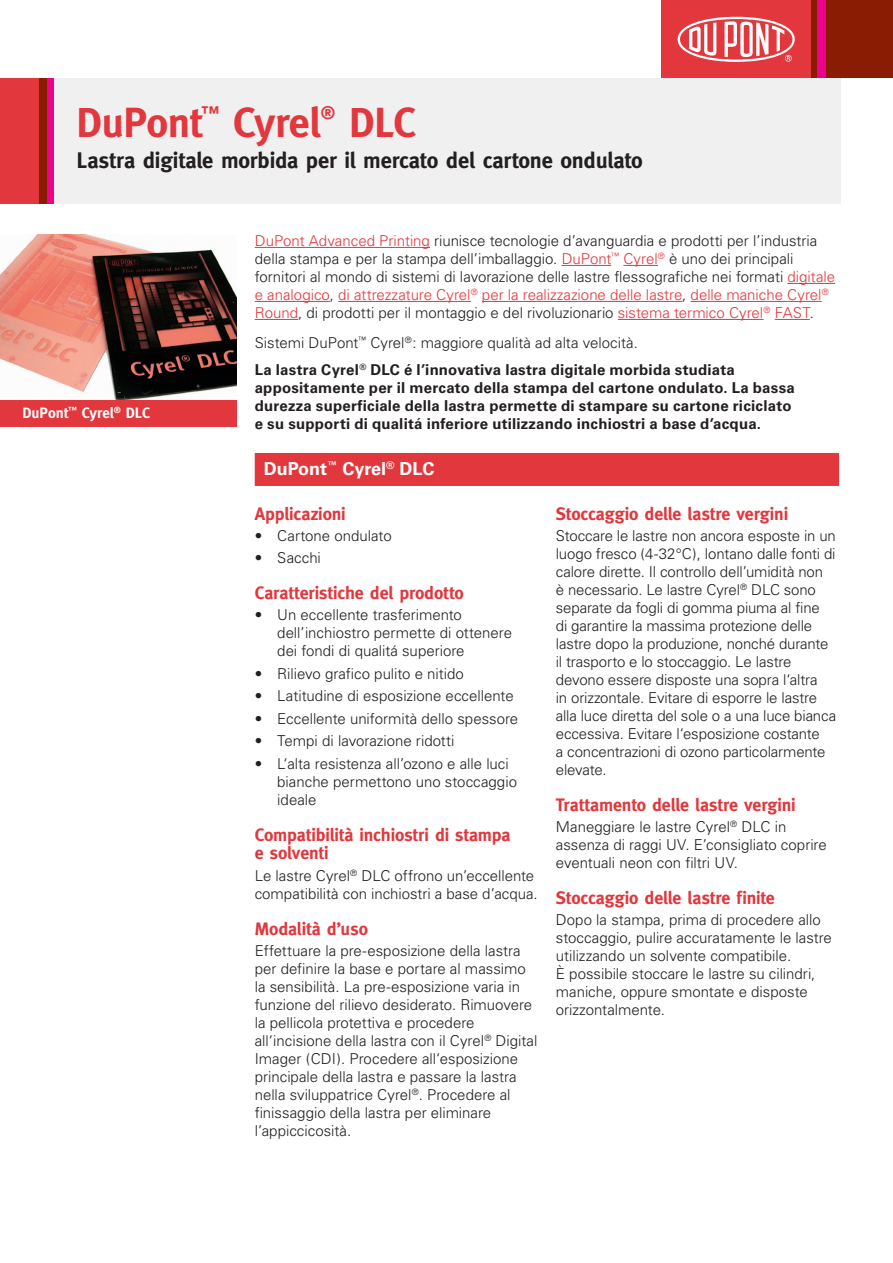
<style>
.page{position:relative;width:893px;height:1263px;background:#fff}
.page>*{position:absolute;margin:0;border:0;box-sizing:border-box;transform-origin:0 0}
.t1{font:700 42px "Meta";letter-spacing:-.015em;color:#e1373d}
.t2{font:700 22.5px "Meta";letter-spacing:-.01em;color:#231f20}
.t3{font:700 18px/18px "Meta";letter-spacing:-.005em;color:#e1373d}
.t4{font:700 18px "Univers";color:#fff}
.t5{font:300 15px/18px "Univers";color:#231f20}
.t6{font:700 15px/18px "Univers";letter-spacing:.015em;color:#231f20}
.t7{font:700 15px "Meta";color:#fff}
.s1{color:#e1373d}
.s2{font-weight:300}
</style>
<div class="page">
<div style="left:0;top:78px;width:39px;height:125px;background:#e1373d"></div>
<div style="left:46px;top:78px;width:8px;height:125px;background:#ed028c"></div>
<div style="left:39px;top:78px;width:7px;height:125px;background:#891c02"></div>
<div style="left:54px;top:78px;width:786px;height:125px;background:#f0f0f1"></div>
<div style="left:811px;top:0;width:82px;height:78px;background:#891c02"></div>
<div style="left:818px;top:0;width:8px;height:78px;background:#ed028c"></div>
<div style="left:661px;top:0;width:150px;height:78px;background:#e1373d"></div>
<svg style="left:678px;top:17px;width:117px;height:45px"></svg>
<hr style="left:255px;top:247px;width:175px;height:1px;background:#e1373d">
<hr style="left:562px;top:265px;width:49px;height:1px;background:#e1373d">
<hr style="left:623px;top:265px;width:35px;height:1px;background:#e1373d">
<hr style="left:787px;top:283px;width:48px;height:1px;background:#e1373d">
<hr style="left:255px;top:301px;width:75px;height:1px;background:#e1373d">
<hr style="left:338px;top:301px;width:133px;height:1px;background:#e1373d">
<hr style="left:482px;top:301px;width:200px;height:1px;background:#e1373d">
<hr style="left:691px;top:301px;width:131px;height:1px;background:#e1373d">
<hr style="left:255px;top:319px;width:43px;height:1px;background:#e1373d">
<hr style="left:618px;top:319px;width:145px;height:1px;background:#e1373d">
<hr style="left:775px;top:319px;width:35px;height:1px;background:#e1373d">
<div style="left:0;top:399px;width:237px;height:27px;background:#e1373d"></div>
<div style="left:255px;top:453px;width:584px;height:33px;background:#e1373d"></div>
<img style="left:0;top:234px;width:237px;height:166px">
<h1 class="t1" style="left:76px;top:98px;width:127px">DuPont</h1>
<p class="t3" style="left:201px;top:103px;width:19px">™</p>
<h1 class="t1" style="left:233px;top:98px;width:89px">Cyrel</h1>
<p class="t3" style="left:321px;top:103px;width:16px">®</p>
<h1 class="t1" style="left:349px;top:98px;width:68px">DLC</h1>
<h2 class="t2" style="left:76px;top:147px;width:568px">Lastra digitale morbida per il mercato del cartone ondulato</h2>
<p class="t7" style="left:22px;top:404px;width:129px">DuPont<sup>™</sup> Cyrel<sup>®</sup> DLC</p>
<p class="t5" style="left:255px;top:232px;width:582px"><span class="s1">DuPont Advanced Printing</span> riunisce tecnologie d’avanguardia e prodotti per l’industria della stampa e per la stampa dell’imballaggio. <span class="s1">DuPont</span><sup>™</sup> <span class="s1">Cyrel</span><sup>®</sup> è uno dei principali fornitori al mondo di sistemi di lavorazione delle lastre flessografiche nei formati <span class="s1">digitale e analogico</span>, <span class="s1">di attrezzature Cyrel</span><sup>®</sup> <span class="s1">per la realizzazione delle lastre</span>, <span class="s1">delle maniche Cyrel</span><sup>® </sup><span class="s1">Round</span>, di prodotti per il montaggio e del rivoluzionario <span class="s1">sistema termico Cyrel</span><sup>®</sup> <span class="s1">FAST</span>.</p>
<p class="t6" style="left:255px;top:329px;width:482px;line-height:27px"><span class="s2">Sistemi DuPont</span><sup>™</sup> <span class="s2">Cyrel</span><sup>®</sup><span class="s2">: maggiore qualità ad alta velocità.<br></span>La lastra Cyrel<sup>®</sup> DLC é l’innovativa lastra digitale morbida studiata</p>
<p class="t6" style="left:255px;top:379px;width:541px">appositamente per il mercato della stampa del cartone ondulato. La bassa durezza superficiale della lastra permette di stampare su cartone riciclato e su supporti di qualitá inferiore utilizzando inchiostri a base d’acqua.</p>
<p class="t4" style="left:264px;top:459px;width:172px">DuPont<sup>™</sup> Cyrel<sup>®</sup> DLC</p>
<p class="t3" style="left:255px;top:504px;width:93px">Applicazioni</p>
<p class="t5" style="left:255px;top:526px;width:138px">• Cartone ondulato</p>
<p class="t5" style="left:255px;top:549px;width:68px">• Sacchi</p>
<p class="t3" style="left:255px;top:584px;width:211px">Caratteristiche del prodotto</p>
<p class="t5" style="left:277px;top:606px;width:236px;text-indent:-22px">• Un eccellente trasferimento dell’inchiostro permette di ottenere dei fondi di qualitá superiore</p>
<p class="t5" style="left:255px;top:664px;width:211px">• Rilievo grafico pulito e nitido</p>
<p class="t5" style="left:255px;top:687px;width:260px">• Latitudine di esposizione eccellente</p>
<p class="t5" style="left:255px;top:709px;width:265px">• Eccellente uniformità dello spessore</p>
<p class="t5" style="left:255px;top:732px;width:201px">• Tempi di lavorazione ridotti</p>
<p class="t5" style="left:277px;top:754px;width:241px;text-indent:-22px">• L‘alta resistenza all’ozono e alle luci bianche permettono uno stoccaggio ideale</p>
<p class="t3" style="left:255px;top:825px;width:257px">Compatibilità inchiostri di stampa e solventi</p>
<p class="t5" style="left:255px;top:867px;width:284px">Le lastre Cyrel<sup>®</sup> DLC offrono un’eccellente compatibilità con inchiostri a base d’acqua.</p>
<p class="t3" style="left:255px;top:920px;width:115px">Modalità d’uso</p>
<p class="t5" style="left:255px;top:942px;width:284px">Effettuare la pre-esposizione della lastra per definire la base e portare al massimo la sensibilità. La pre-esposizione varia in funzione del rilievo desiderato. Rimuovere la pellicola protettiva e procedere all‘incisione della lastra con il Cyrel<sup>®</sup> Digital Imager (CDI). Procedere all‘esposizione principale della lastra e passare la lastra nella sviluppatrice Cyrel<sup>®</sup>. Procedere al finissaggio della lastra per eliminare l’appiccicosità.</p>
<p class="t3" style="left:556px;top:504px;width:234px">Stoccaggio delle lastre vergini</p>
<p class="t5" style="left:556px;top:526px;width:282px">Stoccare le lastre non ancora esposte in un luogo fresco (4-32°C), lontano dalle fonti di calore dirette. Il controllo dell’umidità non<br>è necessario. Le lastre Cyrel<sup>®</sup> DLC sono separate da fogli di gomma piuma al fine<br>di garantire la massima protezione delle lastre dopo la produzione, nonché durante il trasporto e lo stoccaggio. Le lastre devono essere disposte una sopra l‘altra<br>in orizzontale. Evitare di esporre le lastre alla luce diretta del sole o a una luce bianca eccessiva. Evitare l‘esposizione costante<br>a concentrazioni di ozono particolarmente elevate.</p>
<p class="t3" style="left:556px;top:795px;width:241px">Trattamento delle lastre vergini</p>
<p class="t5" style="left:556px;top:817px;width:272px">Maneggiare le lastre Cyrel<sup>®</sup> DLC in assenza di raggi UV. E’consigliato coprire eventuali neon con filtri UV.</p>
<p class="t3" style="left:556px;top:888px;width:221px">Stoccaggio delle lastre finite</p>
<p class="t5" style="left:556px;top:910px;width:278px">Dopo la stampa, prima di procedere allo stoccaggio, pulire accuratamente le lastre utilizzando un solvente compatibile.<br>È possibile stoccare le lastre su cilindri, maniche, oppure smontate e disposte orizzontalmente.</p>
</div>
